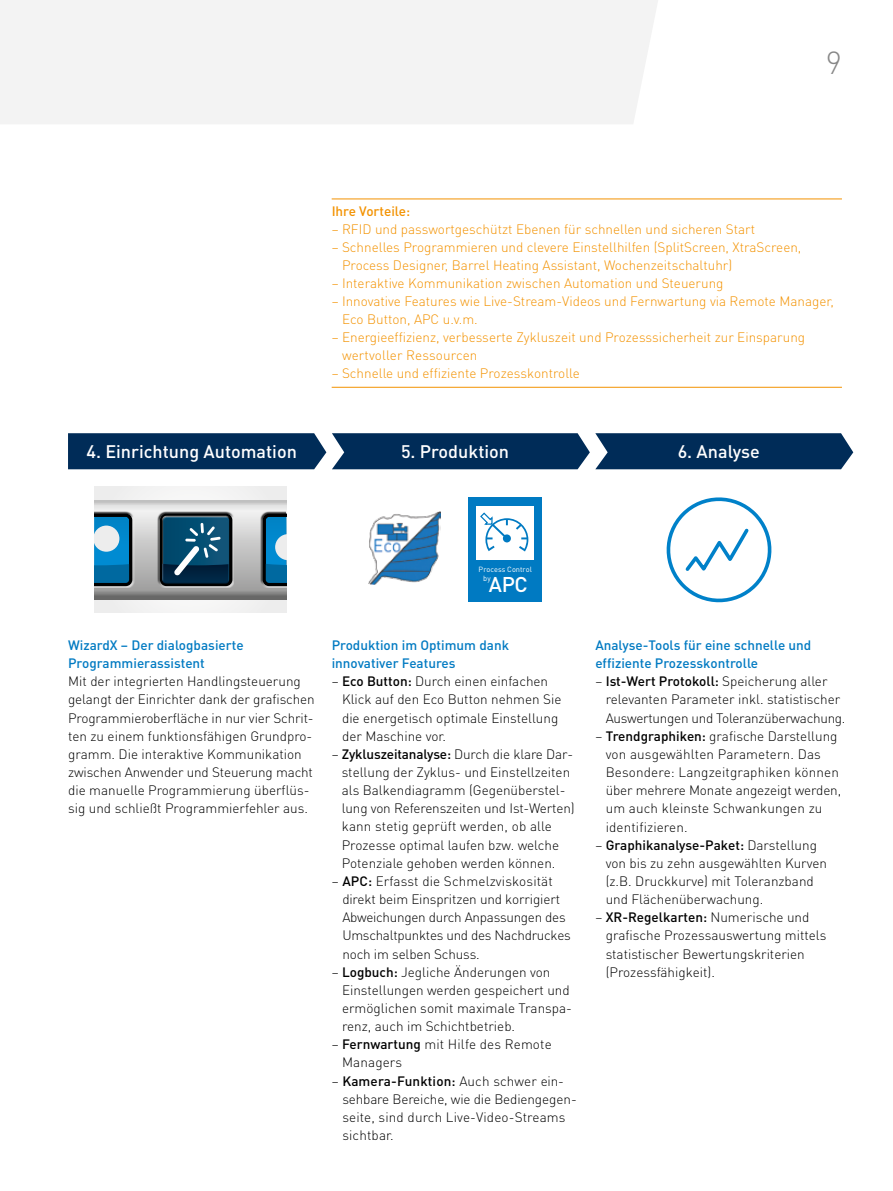
<style>
.page{position:relative;width:893px;height:1191px;background:#fff}
.page>*{position:absolute;margin:0;border:0;box-sizing:border-box;transform-origin:0 0}
.t1{font:300 31.5px "DIN Pro";color:#878787}
.t2{font:500 21.15px "DIN Pro";color:#fff}
.t3{font:500 18px "DIN Pro";color:#fff}
.t4{font:300 13.5px/18.1px "DIN Pro";color:#000}
.t5{font:300 13.5px/18px "DIN Pro";color:#f39200}
.t6{font:500 13.5px/18.1px "DIN Pro";color:#007ac2}
.t7{font:300 13.5px/18.1px "DIN Pro";letter-spacing:-.02em;color:#000}
.t8{font:500 13.5px "DIN Pro";color:#f39200}
.t9{font:7.5px/8.1px "DIN Pro";color:#fff}
.s1{font-weight:500}
</style>
<div class="page">
<div style="left:0;top:0;width:658px;height:124px;background:#f3f3f3"></div>
<svg style="left:666px;top:497px;width:106px;height:106px"></svg>
<div style="left:94px;top:487px;width:192px;height:126px;background:#f2f2f2"></div>
<svg style="left:94px;top:500px;width:192px;height:99px"></svg>
<div style="left:261px;top:515px;width:25px;height:73px;background:#fff;opacity:.75"></div>
<div style="left:260px;top:511px;width:26px;height:74px;background:#000;opacity:.75"></div>
<div style="left:94px;top:515px;width:40px;height:73px;background:#fff;opacity:.75"></div>
<div style="left:94px;top:511px;width:40px;height:74px;background:#000;opacity:.75"></div>
<svg style="left:94px;top:513px;width:38px;height:73px;background:#036597"></svg>
<div style="left:94px;top:525px;width:25px;height:27px;background:#ededed;border-radius:50%"></div>
<svg style="left:263px;top:513px;width:23px;height:73px;background:#1f729c"></svg>
<div style="left:158px;top:515px;width:76px;height:73px;background:#fff;opacity:.75"></div>
<div style="left:157px;top:511px;width:77px;height:74px;background:#000;opacity:.75"></div>
<div style="left:160px;top:513px;width:72px;height:73px;border:2px solid #000;border-radius:6px"></div>
<div style="left:68px;top:433px;width:258px;height:36px;background:#002c58"></div>
<svg style="left:332px;top:433px;width:521px;height:36px;background:#0f3962"></svg>
<img style="left:369px;top:512px;width:71px;height:73px">
<div style="left:468px;top:498px;width:74px;height:104px;background:#007ac2"></div>
<div style="left:477px;top:506px;width:57px;height:54px;background:#fff"></div>
<svg style="left:480px;top:512px;width:48px;height:39px"></svg>
<hr style="left:332px;top:198px;width:510px;height:1px;background:#f39200">
<hr style="left:332px;top:387px;width:510px;height:1px;background:#f39200">
<h1 class="t1" style="left:826px;top:41px;width:18px">9</h1>
<p class="t8" style="left:332px;top:202px;width:80px">Ihre Vorteile:</p>
<p class="t5" style="left:332px;top:220px;width:425px">– RFID und passwortgeschützt Ebenen für schnellen und sicheren Start</p>
<p class="t5" style="left:342px;top:238px;width:461px;text-indent:-10px">– Schnelles Programmieren und clevere Einstellhilfen (SplitScreen, XtraScreen,<br>Process Designer, Barrel Heating Assistant, Wochenzeitschaltuhr)</p>
<p class="t5" style="left:332px;top:274px;width:393px">– Interaktive Kommunikation zwischen Automation und Steuerung</p>
<p class="t5" style="left:342px;top:292px;width:493px;text-indent:-10px">– Innovative Features wie Live-Stream-Videos und Fernwartung via Remote Manager,<br>Eco Button, APC u.v.m.</p>
<p class="t5" style="left:342px;top:328px;width:465px;text-indent:-10px">– Energieeffizienz, verbesserte Zykluszeit und Prozesssicherheit zur Einsparung wertvoller Ressourcen</p>
<p class="t5" style="left:332px;top:364px;width:250px">– Schnelle und effiziente Prozesskontrolle</p>
<h3 class="t3" style="left:86px;top:439px;width:212px">4. Einrichtung Automation</h3>
<h3 class="t3" style="left:401px;top:439px;width:110px">5. Produktion</h3>
<h3 class="t3" style="left:678px;top:439px;width:84px">6. Analyse</h3>
<p class="t9" style="left:483px;top:565px;width:50px;text-indent:-5px">Process Control by</p>
<h2 class="t2" style="left:489px;top:570px;width:41px">APC</h2>
<p class="t6" style="left:68px;top:635px;width:177px">WizardX – Der dialogbasierte<br>Programmierassistent</p>
<p class="t4" style="left:68px;top:671px;width:248px">Mit der integrierten Handlingsteuerung gelangt der Einrichter dank der grafischen Programmieroberfläche in nur vier Schrit&shy;ten zu einem funktionsfähigen Grundpro&shy;gramm. Die interaktive Kommunikation zwischen Anwender und Steuerung macht die manuelle Programmierung überflüs&shy;sig und schließt Programmierfehler aus.</p>
<p class="t6" style="left:332px;top:635px;width:179px">Produktion im Optimum dank innovativer Features</p>
<p class="t4" style="left:342px;top:672px;width:221px;text-indent:-10px">– <span class="s1">Eco Button:</span> Durch einen einfachen<br>Klick auf den Eco Button nehmen Sie die energetisch optimale Einstellung der Maschine vor.</p>
<p class="t4" style="left:342px;top:744px;width:234px;text-indent:-10px">– <span class="s1">Zykluszeitanalyse:</span> Durch die klare Dar&shy;stellung der Zyklus- und Einstellzeiten als Balkendiagramm (Gegenüberstel&shy;lung von Referenszeiten und Ist-Werten) kann stetig geprüft werden, ob alle Prozesse optimal laufen bzw. welche Potenziale gehoben werden können.</p>
<p class="t4" style="left:342px;top:871px;width:230px;text-indent:-11px">– <span class="s1">APC:</span> Erfasst die Schmelzviskosität direkt beim Einspritzen und korrigiert Abweichungen durch Anpassungen des Umschaltpunktes und des Nachdruckes noch im selben Schuss.</p>
<p class="t4" style="left:342px;top:962px;width:231px;text-indent:-10px">– <span class="s1">Logbuch:</span> Jegliche Änderungen von Einstellungen werden gespeichert und ermöglichen somit maximale Transpa&shy;renz, auch im Schichtbetrieb.</p>
<p class="t4" style="left:342px;top:1034px;width:211px;text-indent:-10px">– <span class="s1">Fernwartung</span> mit Hilfe des Remote<br>Managers</p>
<p class="t4" style="left:342px;top:1071px;width:236px;text-indent:-11px">– <span class="s1">Kamera-Funktion:</span> Auch schwer ein&shy;sehbare Bereiche, wie die Bediengegen&shy;seite, sind durch Live-Video-Streams sichtbar.</p>
<p class="t6" style="left:595px;top:635px;width:217px">Analyse-Tools für eine schnelle und effiziente Prozesskontrolle</p>
<p class="t7" style="left:606px;top:672px;width:241px;text-indent:-10px">– <span class="s1">Ist-Wert Protokoll:</span> Speicherung aller relevanten Parameter inkl. statistischer<br>Auswertungen und Toleranzüberwachung.</p>
<p class="t4" style="left:606px;top:726px;width:237px;text-indent:-10px">– <span class="s1">Trendgraphiken:</span> grafische Darstellung von ausgewählten Parametern. Das Besondere: Langzeitgraphiken können über mehrere Monate angezeigt werden, um auch kleinste Schwankungen zu identifizieren.</p>
<p class="t4" style="left:606px;top:835px;width:223px;text-indent:-10px">– <span class="s1">Graphikanalyse-Paket:</span> Darstellung von bis zu zehn ausgewählten Kurven (z.B. Druckkurve) mit Toleranzband und Flächenüberwachung.</p>
<p class="t4" style="left:606px;top:907px;width:222px;text-indent:-10px">– <span class="s1">XR-Regelkarten:</span> Numerische und grafische Prozessauswertung mittels statistischer Bewertungskriterien (Prozessfähigkeit).</p>
</div>
